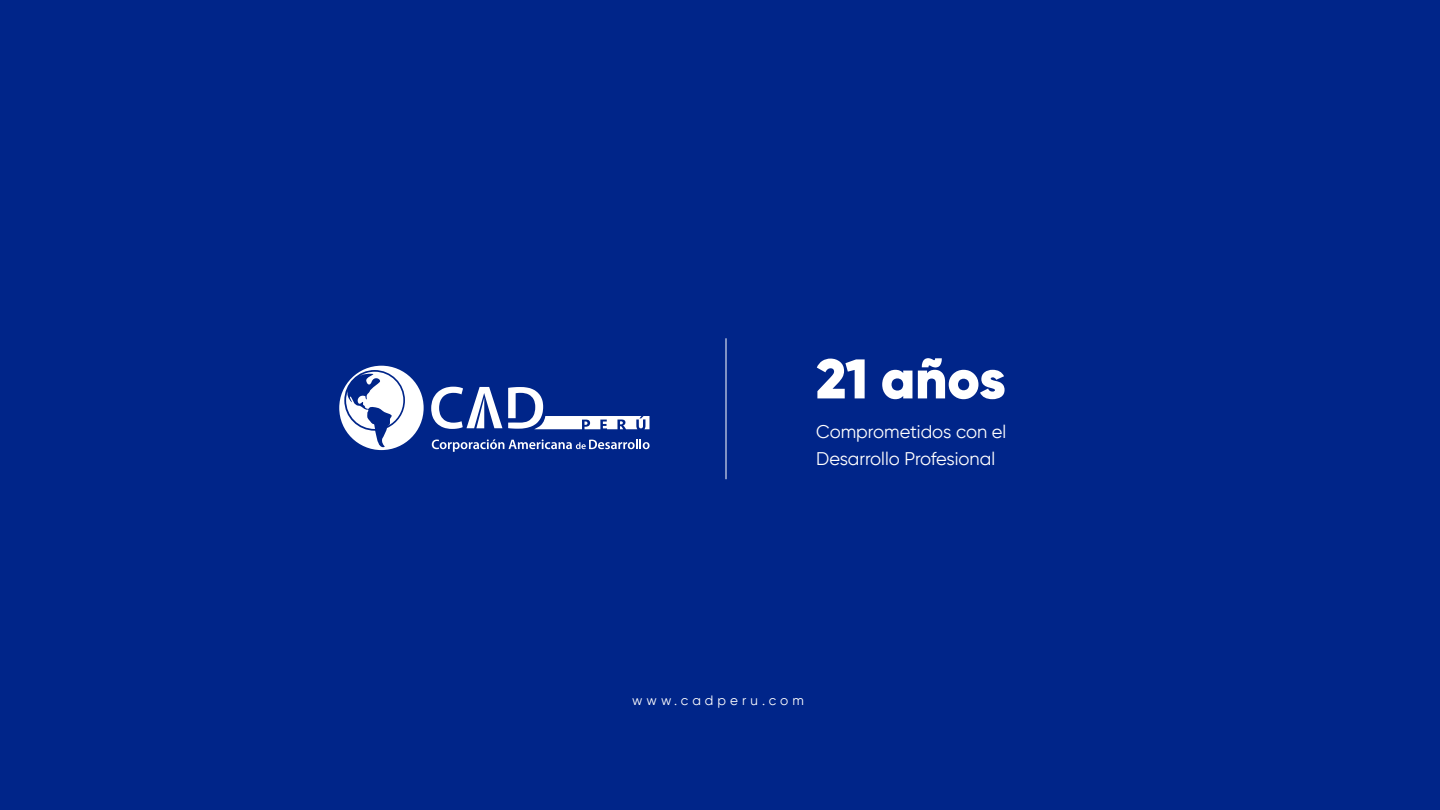
<style>
.page{position:relative;width:1440px;height:810px;background:#002589}
.page>*{position:absolute;margin:0;border:0;box-sizing:border-box;transform-origin:0 0}
.t1{font:900 55.72px "Gilroy";letter-spacing:-.005em;color:#fff}
.t2{font:18.3px/27.4px "Gilroy";color:#fff}
.t3{font:13.5px "Gilroy";letter-spacing:.3em;color:#fff}
</style>
<div class="page">
<svg style="left:432px;top:439px;width:218px;height:13px"></svg>
<svg style="left:431px;top:387px;width:218px;height:42px"></svg>
<svg style="left:339px;top:366px;width:85px;height:84px"></svg>
<hr style="left:726px;top:338px;width:1px;height:141px;background:#fff">
<h1 class="t1" style="left:816px;top:344px;width:191px">21 años</h1>
<p class="t2" style="left:816px;top:417px;width:192px">Comprometidos con el<br>Desarrollo Profesional</p>
<p class="t3" style="left:632px;top:692px;width:173px">www.cadperu.com</p>
</div>
